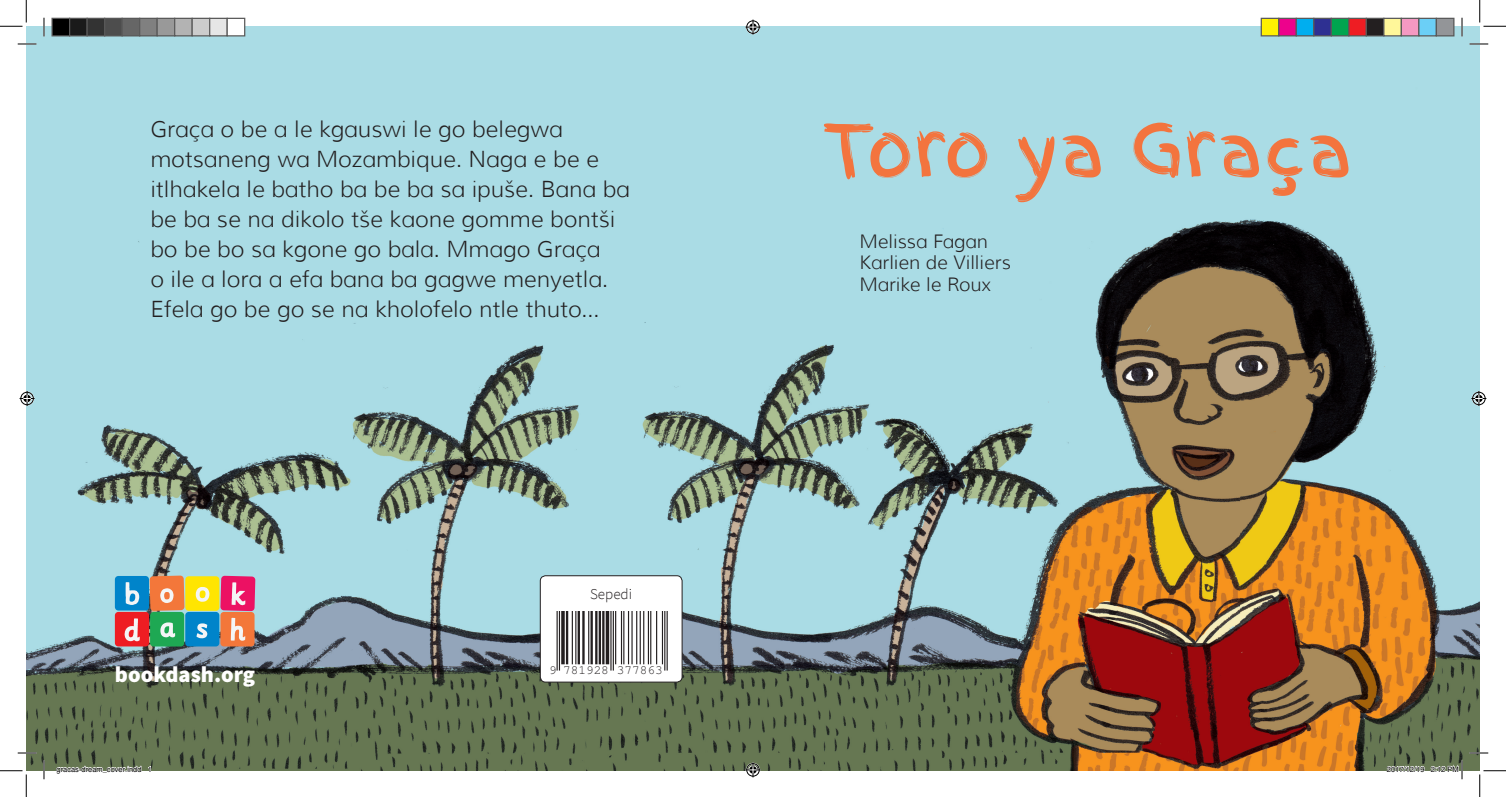
<style>
.page{position:relative;width:1506px;height:797px;background:#fff}
.page>*{position:absolute;margin:0;border:0;box-sizing:border-box;transform-origin:0 0}
.t1{font:71.25px "Finger Paint";color:#f3743e}
.t2{font:900 22.62px "Source Sans Pro";color:#fff}
.t3{font:300 22.5px/30px "Muli";color:#231f20}
.t4{font:300 18.75px/21.2px "Muli";color:#231f20}
.t5{font:300 15px "Source Sans Pro";color:#231f20}
.t6{font:12.75px "OCRB";color:#231f20}
.t7{font:7.5px "Helvetica";color:#000}
</style>
<div class="page">
<img style="left:26px;top:26px;width:1453px;height:744px">
<svg style="left:540px;top:575px;width:142px;height:107px"></svg>
<div style="left:540px;top:575px;width:142px;height:107px;border:1px solid #231f20;border-radius:5px"></div>
<div style="left:185px;top:576px;width:34px;height:35px;background:#ffe501;border-radius:3px"></div>
<div style="left:115px;top:612px;width:34px;height:34px;background:#ee1d23;border-radius:3px"></div>
<div style="left:150px;top:612px;width:34px;height:34px;background:#1ea853;border-radius:3px"></div>
<div style="left:185px;top:612px;width:34px;height:34px;background:#0084ca;border-radius:3px"></div>
<div style="left:115px;top:576px;width:34px;height:34px;background:#0084ca;border-radius:3px"></div>
<div style="left:220px;top:612px;width:34px;height:34px;background:#f3773a;border-radius:3px"></div>
<svg style="left:126px;top:582px;width:13px;height:23px"></svg>
<svg style="left:150px;top:575px;width:34px;height:36px"></svg>
<svg style="left:196px;top:587px;width:13px;height:15px"></svg>
<svg style="left:220px;top:576px;width:35px;height:35px"></svg>
<svg style="left:124px;top:618px;width:16px;height:24px"></svg>
<svg style="left:160px;top:622px;width:16px;height:15px"></svg>
<svg style="left:196px;top:623px;width:11px;height:15px"></svg>
<svg style="left:231px;top:618px;width:14px;height:23px"></svg>
<hr style="left:556px;top:611px;width:1px;height:59px;background:#231f20">
<hr style="left:559px;top:611px;width:1px;height:59px;background:#231f20">
<hr style="left:561px;top:611px;width:3px;height:53px;background:#231f20">
<hr style="left:566px;top:611px;width:2px;height:53px;background:#231f20">
<hr style="left:571px;top:611px;width:2px;height:53px;background:#231f20">
<hr style="left:575px;top:611px;width:1px;height:53px;background:#231f20">
<hr style="left:577px;top:611px;width:3px;height:53px;background:#231f20">
<hr style="left:582px;top:611px;width:2px;height:53px;background:#231f20">
<hr style="left:588px;top:611px;width:1px;height:53px;background:#231f20">
<hr style="left:590px;top:611px;width:3px;height:53px;background:#231f20">
<hr style="left:595px;top:611px;width:2px;height:53px;background:#231f20">
<hr style="left:598px;top:611px;width:3px;height:53px;background:#231f20">
<hr style="left:602px;top:611px;width:2px;height:53px;background:#231f20">
<svg style="left:605px;top:611px;width:4px;height:53px"></svg>
<hr style="left:610px;top:611px;width:1px;height:59px;background:#231f20">
<hr style="left:612px;top:611px;width:2px;height:59px;background:#231f20">
<hr style="left:615px;top:611px;width:1px;height:53px;background:#231f20">
<hr style="left:621px;top:611px;width:1px;height:53px;background:#231f20">
<hr style="left:623px;top:611px;width:1px;height:53px;background:#231f20">
<hr style="left:628px;top:611px;width:1px;height:53px;background:#231f20">
<hr style="left:631px;top:611px;width:1px;height:53px;background:#231f20">
<hr style="left:636px;top:611px;width:1px;height:53px;background:#231f20">
<hr style="left:639px;top:611px;width:2px;height:53px;background:#231f20">
<hr style="left:643px;top:611px;width:1px;height:53px;background:#231f20">
<hr style="left:648px;top:611px;width:1px;height:53px;background:#231f20">
<hr style="left:650px;top:611px;width:1px;height:53px;background:#231f20">
<hr style="left:656px;top:611px;width:1px;height:53px;background:#231f20">
<hr style="left:662px;top:611px;width:1px;height:53px;background:#231f20">
<hr style="left:664px;top:611px;width:1px;height:59px;background:#231f20">
<hr style="left:666px;top:611px;width:1px;height:59px;background:#231f20">
<svg style="left:18px;top:43px;width:18px;height:2px"></svg>
<svg style="left:1469px;top:43px;width:19px;height:2px"></svg>
<svg style="left:18px;top:752px;width:18px;height:1px"></svg>
<svg style="left:1469px;top:752px;width:19px;height:1px"></svg>
<svg style="left:43px;top:18px;width:2px;height:18px"></svg>
<svg style="left:43px;top:760px;width:2px;height:19px"></svg>
<svg style="left:1461px;top:18px;width:1px;height:18px"></svg>
<svg style="left:0;top:0;width:27px;height:27px"></svg>
<svg style="left:0;top:770px;width:27px;height:27px"></svg>
<svg style="left:1479px;top:0;width:26px;height:27px"></svg>
<svg style="left:1479px;top:770px;width:26px;height:27px"></svg>
<svg style="left:745px;top:20px;width:15px;height:15px"></svg>
<svg style="left:745px;top:762px;width:15px;height:15px"></svg>
<svg style="left:20px;top:391px;width:15px;height:15px"></svg>
<svg style="left:1471px;top:391px;width:15px;height:15px"></svg>
<div style="left:52px;top:18px;width:18px;height:18px;background:#000"></div>
<div style="left:51px;top:18px;width:19px;height:18px;border:1px solid #595959"></div>
<div style="left:70px;top:18px;width:17px;height:18px;background:#1a1a1a"></div>
<div style="left:69px;top:18px;width:19px;height:18px;border:1px solid #595959"></div>
<div style="left:87px;top:18px;width:18px;height:18px;background:#333"></div>
<div style="left:86px;top:18px;width:19px;height:18px;border:1px solid #595959"></div>
<div style="left:105px;top:18px;width:17px;height:18px;background:#4d4d4d"></div>
<div style="left:104px;top:18px;width:19px;height:18px;border:1px solid #595959"></div>
<div style="left:122px;top:18px;width:18px;height:18px;background:#666"></div>
<div style="left:121px;top:18px;width:19px;height:18px;border:1px solid #595959"></div>
<div style="left:140px;top:18px;width:17px;height:18px;background:#808080"></div>
<div style="left:139px;top:18px;width:19px;height:18px;border:1px solid #595959"></div>
<div style="left:157px;top:18px;width:18px;height:18px;background:#999"></div>
<div style="left:156px;top:18px;width:19px;height:18px;border:1px solid #595959"></div>
<div style="left:175px;top:18px;width:17px;height:18px;background:#b3b3b3"></div>
<div style="left:174px;top:18px;width:19px;height:18px;border:1px solid #595959"></div>
<div style="left:192px;top:18px;width:18px;height:18px;background:#ccc"></div>
<div style="left:191px;top:18px;width:19px;height:18px;border:1px solid #595959"></div>
<div style="left:210px;top:18px;width:17px;height:18px;background:#e6e6e6"></div>
<div style="left:209px;top:18px;width:19px;height:18px;border:1px solid #595959"></div>
<div style="left:227px;top:18px;width:18px;height:18px;background:#fff"></div>
<div style="left:226px;top:18px;width:19px;height:18px;border:1px solid #595959"></div>
<div style="left:1261px;top:18px;width:17px;height:18px;background:#fff101"></div>
<div style="left:1260px;top:18px;width:19px;height:18px;border:1px solid #595959"></div>
<div style="left:1278px;top:18px;width:18px;height:18px;background:#ed028c"></div>
<div style="left:1278px;top:18px;width:18px;height:18px;border:1px solid #595959"></div>
<div style="left:1296px;top:18px;width:17px;height:18px;background:#00aeef"></div>
<div style="left:1295px;top:18px;width:19px;height:18px;border:1px solid #595959"></div>
<div style="left:1313px;top:18px;width:18px;height:18px;background:#2e3092"></div>
<div style="left:1313px;top:18px;width:18px;height:18px;border:1px solid #595959"></div>
<div style="left:1331px;top:18px;width:17px;height:18px;background:#00a54f"></div>
<div style="left:1330px;top:18px;width:19px;height:18px;border:1px solid #595959"></div>
<div style="left:1348px;top:18px;width:18px;height:18px;background:#ee1d23"></div>
<div style="left:1348px;top:18px;width:18px;height:18px;border:1px solid #595959"></div>
<div style="left:1366px;top:18px;width:17px;height:18px;background:#231f20"></div>
<div style="left:1365px;top:18px;width:19px;height:18px;border:1px solid #595959"></div>
<div style="left:1383px;top:18px;width:18px;height:18px;background:#fff79a"></div>
<div style="left:1383px;top:18px;width:18px;height:18px;border:1px solid #595959"></div>
<div style="left:1401px;top:18px;width:17px;height:18px;background:#f499c2"></div>
<div style="left:1400px;top:18px;width:19px;height:18px;border:1px solid #595959"></div>
<div style="left:1418px;top:18px;width:18px;height:18px;background:#6bcff6"></div>
<div style="left:1418px;top:18px;width:18px;height:18px;border:1px solid #595959"></div>
<div style="left:1436px;top:18px;width:17px;height:18px;background:#939598"></div>
<div style="left:1435px;top:18px;width:19px;height:18px;border:1px solid #595959"></div>
<svg style="left:56px;top:765px;width:86px;height:6px"></svg>
<svg style="left:148px;top:766px;width:3px;height:5px"></svg>
<svg style="left:1386px;top:765px;width:38px;height:6px"></svg>
<svg style="left:1430px;top:760px;width:32px;height:19px"></svg>
<p class="t3" style="left:150px;top:114px;width:481px">Graça o be a le kgauswi le go belegwa motsaneng wa Mozambique. Naga e be e itlhakela le batho ba be ba sa ipuše. Bana ba be ba se na dikolo tše kaone gomme bontši bo be bo sa kgone go bala. Mmago Graça<br>o ile a lora a efa bana ba gagwe menyetla.<br>Efela go be go se na kholofelo ntle thuto...</p>
<h1 class="t1" style="left:823px;top:97px;width:530px">Toro ya Graça</h1>
<p class="t4" style="left:859px;top:231px;width:153px">Melissa Fagan<br>Karlien de Villiers<br>Marike le Roux</p>
<p class="t5" style="left:590px;top:585px;width:44px">Sepedi</p>
<p class="t2" style="left:115px;top:658px;width:142px">bookdash.org</p>
<p class="t6" style="left:549px;top:661px;width:115px">9 781928 377863</p>
<p class="t7" style="left:56px;top:763px;width:97px">gracas-dream_cover.indd 1</p>
<p class="t7" style="left:1386px;top:763px;width:73px">2017/12/19 2:12 PM</p>
</div>
